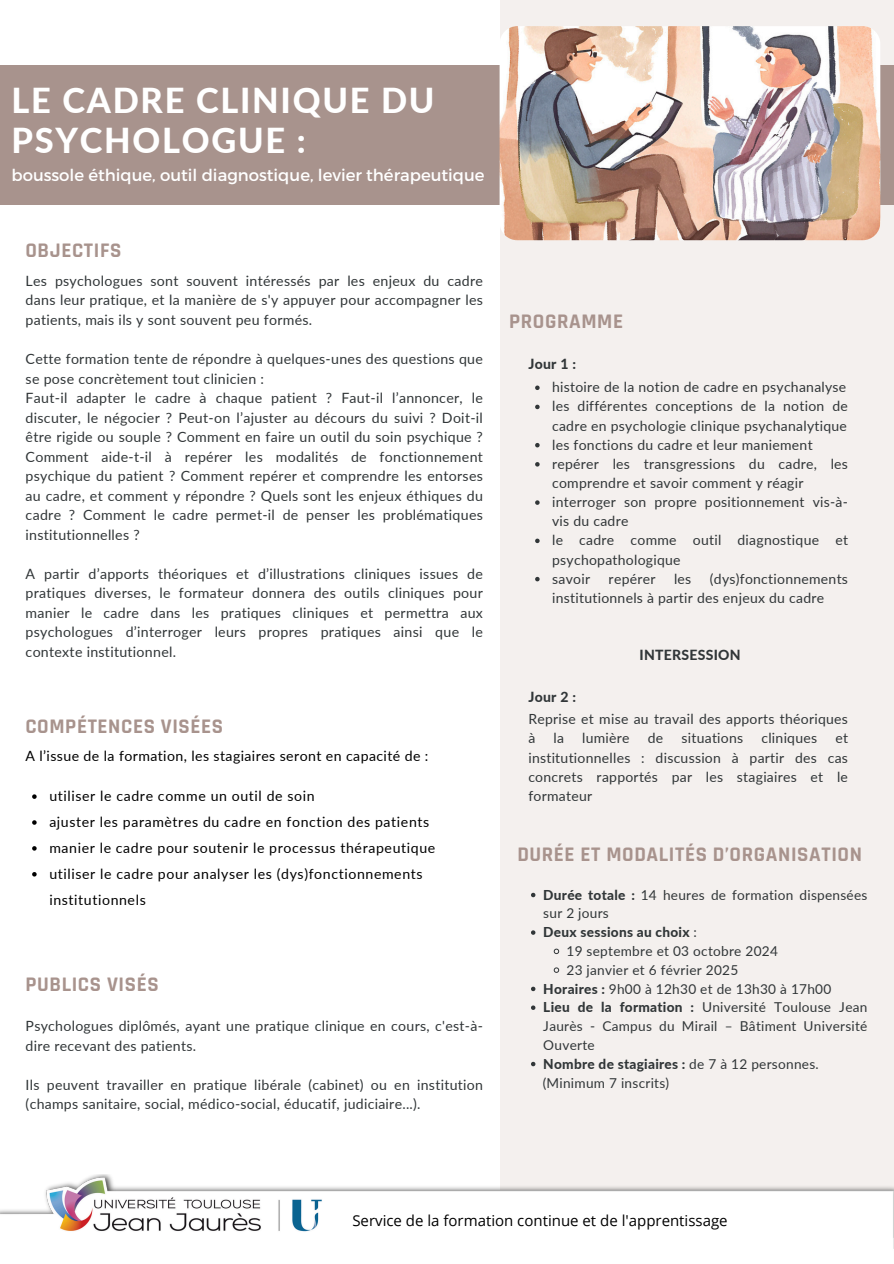
<style>
.page{position:relative;width:894px;height:1264px;background:#fff}
.page>*{position:absolute;margin:0;border:0;box-sizing:border-box;transform-origin:0 0}
.t1{font:800 34.35px/39.3px "Lato";letter-spacing:.05em;color:#fff}
.t2{font:700 21px "Rajdhani";letter-spacing:.03em;color:#a8938d}
.t3{font:16.5px "Montserrat";color:#fff}
.t4{font:15px "Open Sans";color:#000}
.t5{font:14.1px/19.5px "Lato";letter-spacing:.02em;color:#313638;text-align:justify}
.t6{font:14.1px/25.8px "Lato";letter-spacing:.045em;color:#000}
.t7{font:13.95px/19.2px "Lato";letter-spacing:.02em;color:#313638}
.t8{font:800 13.95px "Lato";letter-spacing:.02em;color:#313638}
.t9{font:13.65px/18.8px "Lato";letter-spacing:.02em;color:#313638}
.t10{font:800 13.65px "Lato";letter-spacing:.02em;color:#313638}
.s1{font-weight:800}
.s2{font-weight:400}
</style>
<div class="page">
<div style="left:499px;top:0;width:394px;height:1189px;background:#f4f0ee"></div>
<div style="left:0;top:65px;width:893px;height:140px;background:#a8938d"></div>
<svg style="left:535px;top:385px;width:4px;height:5px"></svg>
<svg style="left:535px;top:404px;width:4px;height:5px"></svg>
<svg style="left:535px;top:443px;width:4px;height:4px"></svg>
<svg style="left:535px;top:462px;width:4px;height:4px"></svg>
<svg style="left:535px;top:500px;width:4px;height:5px"></svg>
<svg style="left:535px;top:538px;width:4px;height:5px"></svg>
<svg style="left:535px;top:577px;width:4px;height:4px"></svg>
<svg style="left:531px;top:892px;width:4px;height:5px"></svg>
<svg style="left:531px;top:930px;width:4px;height:4px"></svg>
<svg style="left:553px;top:948px;width:6px;height:6px"></svg>
<svg style="left:553px;top:967px;width:6px;height:5px"></svg>
<svg style="left:531px;top:986px;width:4px;height:5px"></svg>
<svg style="left:531px;top:1005px;width:4px;height:4px"></svg>
<svg style="left:531px;top:1061px;width:4px;height:5px"></svg>
<img style="left:0;top:1174px;width:893px;height:58px">
<svg style="left:32px;top:794px;width:5px;height:4px"></svg>
<svg style="left:32px;top:820px;width:5px;height:4px"></svg>
<svg style="left:32px;top:846px;width:5px;height:4px"></svg>
<svg style="left:32px;top:872px;width:5px;height:4px"></svg>
<img style="left:499px;top:26px;width:381px;height:214px;border-radius:18px">
<p class="t1" style="left:11px;top:80px;width:424px">LE CADRE CLINIQUE DU<br>PSYCHOLOGUE :</p>
<h5 class="t3" style="left:11px;top:164px;width:474px">boussole éthique, outil diagnostique, levier thérapeutique</h5>
<h2 class="t2" style="left:25px;top:237px;width:97px">OBJECTIFS</h2>
<h2 class="t5" style="left:26px;top:271px;width:458px">Les psychologues sont souvent intéressés par les enjeux du cadre dans leur pratique, et la manière de s'y appuyer pour accompagner les patients, mais ils y sont souvent peu formés.</h2>
<p class="t5" style="left:26px;top:349px;width:458px">Cette formation tente de répondre à quelques-unes des questions que se pose concrètement tout clinicien :</p>
<p class="t5" style="left:26px;top:388px;width:458px">Faut-il adapter le cadre à chaque patient ? Faut-il l’annoncer, le discuter, le négocier ? Peut-on l’ajuster au décours du suivi ? Doit-il être rigide ou souple ? Comment en faire un outil du soin psychique ?<br>Comment aide-t-il à repérer les modalités de fonctionnement psychique du patient ? Comment repérer et comprendre les entorses au cadre, et comment y répondre ? Quels sont les enjeux éthiques du cadre ? Comment le cadre permet-il de penser les problématiques institutionnelles ?</p>
<p class="t5" style="left:26px;top:563px;width:458px">A partir d’apports théoriques et d’illustrations cliniques issues de pratiques diverses, le formateur donnera des outils cliniques pour manier le cadre dans les pratiques cliniques et permettra aux psychologues d’interroger leurs propres pratiques ainsi que le contexte institutionnel.</p>
<h2 class="t2" style="left:25px;top:713px;width:199px">COMPÉTENCES VISÉES</h2>
<p class="t6" style="left:25px;top:742px;width:404px">A l’issue de la formation, les stagiaires seront en capacité de :</p>
<p class="t6" style="left:49px;top:782px;width:267px">utiliser le cadre comme un outil de soin</p>
<h2 class="t6" style="left:49px;top:808px;width:381px">ajuster les paramètres du cadre en fonction des patients</h2>
<p class="t6" style="left:49px;top:834px;width:387px">manier le cadre pour soutenir le processus thérapeutique</p>
<p class="t6" style="left:49px;top:860px;width:374px">utiliser le cadre pour analyser les (dys)fonctionnements institutionnels</p>
<p class="t2" style="left:25px;top:971px;width:135px">PUBLICS VISÉS</p>
<p class="t5" style="left:26px;top:1015px;width:458px">Psychologues diplômés, ayant une pratique clinique en cours, c'est-à&shy;dire recevant des patients.</p>
<p class="t5" style="left:26px;top:1074px;width:458px">Ils peuvent travailler en pratique libérale (cabinet) ou en institution (champs sanitaire, social, médico-social, éducatif, judiciaire...).</p>
<p class="t2" style="left:509px;top:308px;width:116px">PROGRAMME</p>
<p class="t8" style="left:528px;top:355px;width:49px">Jour 1 :</p>
<p class="t7" style="left:552px;top:377px;width:295px">histoire de la notion de cadre en psychanalyse</p>
<p class="t7" style="left:552px;top:396px;width:297px">les différentes conceptions de la notion de cadre en psychologie clinique psychanalytique</p>
<p class="t7" style="left:552px;top:434px;width:262px">les fonctions du cadre et leur maniement</p>
<p class="t7" style="left:552px;top:454px;width:297px">repérer les transgressions du cadre, les comprendre et savoir comment y réagir</p>
<p class="t7" style="left:552px;top:492px;width:297px">interroger son propre positionnement vis-à&shy;vis du cadre</p>
<h4 class="t7" style="left:552px;top:530px;width:297px">le cadre comme outil diagnostique et psychopathologique</h4>
<p class="t7" style="left:552px;top:568px;width:39px">savoir</p>
<p class="t7" style="left:608px;top:568px;width:48px">repérer</p>
<p class="t7" style="left:674px;top:568px;width:19px">les</p>
<p class="t7" style="left:552px;top:568px;width:297px;text-indent:158px">(dys)fonctionnements institutionnels à partir des enjeux du cadre</p>
<p class="t8" style="left:639px;top:646px;width:103px">INTERSESSION</p>
<h2 class="t8" style="left:528px;top:688px;width:49px">Jour 2 :</h2>
<p class="t7" style="left:528px;top:709px;width:321px">Reprise et mise au travail des apports théoriques à</p>
<p class="t7" style="left:553px;top:728px;width:12px">la</p>
<p class="t7" style="left:582px;top:728px;width:49px">lumière</p>
<p class="t7" style="left:647px;top:728px;width:17px">de</p>
<p class="t7" style="left:681px;top:728px;width:63px">situations</p>
<p class="t7" style="left:761px;top:728px;width:57px">cliniques</p>
<p class="t7" style="left:528px;top:728px;width:321px;text-align:justify;text-indent:307px">et institutionnelles : discussion à partir des cas concrets rapportés par les stagiaires et le formateur</p>
<p class="t2" style="left:517px;top:841px;width:346px">DURÉE ET MODALITÉS D’ORGANISATION</p>
<p class="t9" style="left:543px;top:885px;width:325px"><span class="s1">Durée totale :</span> 14 heures de formation dispensées sur 2 jours</p>
<p class="t10" style="left:543px;top:923px;width:155px">Deux sessions au choix <span class="s2">:</span></p>
<p class="t9" style="left:566px;top:941px;width:213px">19 septembre et 03 octobre 2024</p>
<p class="t9" style="left:566px;top:960px;width:173px">23 janvier et 6 février 2025</p>
<p class="t9" style="left:543px;top:978px;width:289px"><span class="s1">Horaires :</span> 9h00 à 12h30 et de 13h30 à 17h00</p>
<p class="t9" style="left:543px;top:997px;width:325px;text-align:justify"><span class="s1">Lieu de la formation :</span> Université Toulouse Jean Jaurès - Campus du Mirail – Bâtiment Université Ouverte</p>
<h1 class="t10" style="left:543px;top:1055px;width:277px">Nombre de stagiaires : <span class="s2">de 7 à 12 personnes.</span></h1>
<h3 class="t9" style="left:542px;top:1072px;width:128px">(Minimum 7 inscrits)</h3>
<h3 class="t4" style="left:352px;top:1210px;width:377px">Service de la formation continue et de l'apprentissage</h3>
</div>
